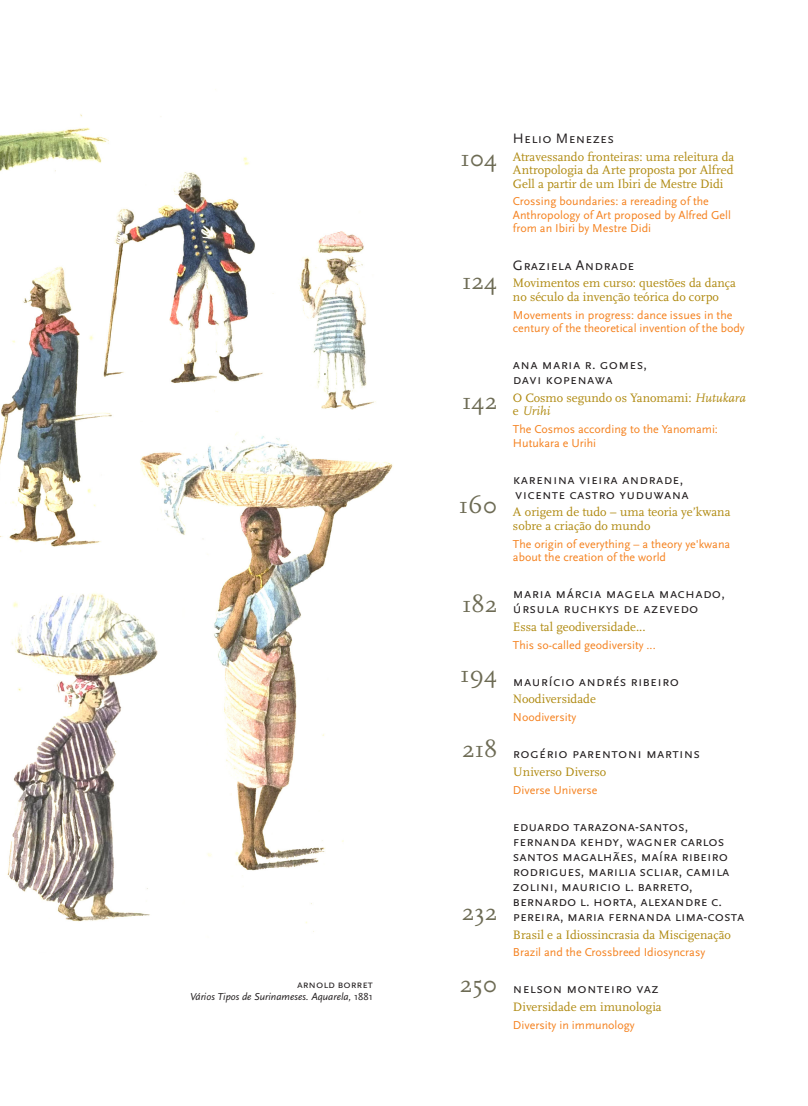
<style>
.page{position:relative;width:808px;height:1106px;background:#fff}
.page>*{position:absolute;margin:0;border:0;box-sizing:border-box;transform-origin:0 0}
.TÍTULO_sumário{font:24px "Scala";color:#6d6b54}
.AUTOR_sumário{font:14.25px/15px "Scala Sans Caps";letter-spacing:.02em;color:#231f20}
.AUTOR_sumário-2{font:14.25px/15px "Scala Sans Caps";color:#231f20}
.TÍTULO_sumário-2{font:12.75px/13.5px "Scala";color:#af890f}
.TÌTULO_inglês_sumári{font:12px/13.5px "Scala Sans";color:#f58220}
.Notas_-_par{font:11.25px "Scala Sans Caps";color:#231f20}
.Notas_-_par-2{font:italic 10.5px "Scala Sans";color:#231f20}
.s1{font-style:normal}
.s2{font-style:italic}
</style>
<div class="page">
<img style="left:0;top:89px;width:393px;height:843px">
<p class="TÍTULO_sumário" style="left:460px;top:145px;width:38px">104</p>
<p class="TÍTULO_sumário" style="left:462px;top:268px;width:37px">124</p>
<p class="TÍTULO_sumário" style="left:462px;top:388px;width:37px">142</p>
<p class="TÍTULO_sumário" style="left:459px;top:492px;width:40px">160</p>
<p class="TÍTULO_sumário" style="left:462px;top:591px;width:37px">182</p>
<p class="TÍTULO_sumário" style="left:460px;top:661px;width:39px">194</p>
<p class="TÍTULO_sumário" style="left:462px;top:736px;width:37px">218</p>
<p class="TÍTULO_sumário" style="left:462px;top:899px;width:37px">232</p>
<p class="Notas_-_par" style="left:297px;top:978px;width:77px">arnold borret</p>
<p class="TÍTULO_sumário" style="left:460px;top:971px;width:39px">250</p>
<p class="Notas_-_par-2" style="left:190px;top:991px;width:184px">Vários Tipos de Surinameses. Aquarela, <span class="s1">1881</span></p>
<p class="AUTOR_sumário" style="left:513px;top:131px;width:102px">Helio Menezes</p>
<p class="TÍTULO_sumário-2" style="left:513px;top:150px;width:223px;text-align:justify">Atravessando fronteiras: uma releitura da Antropologia da Arte proposta por Alfred Gell a partir de um Ibiri de Mestre Didi</p>
<p class="TÌTULO_inglês_sumári" style="left:513px;top:195px;width:219px">Crossing boundaries: a rereading of the<br>Anthropology of Art proposed by Alfred Gell from an Ibiri by Mestre Didi</p>
<p class="AUTOR_sumário" style="left:513px;top:257px;width:123px">Graziela Andrade</p>
<p class="TÍTULO_sumário-2" style="left:513px;top:276px;width:225px">Movimentos em curso: questões da dança no século da invenção teórica do corpo</p>
<p class="TÌTULO_inglês_sumári" style="left:513px;top:308px;width:233px">Movements in progress: dance issues in the century of the theoretical invention of the body</p>
<p class="AUTOR_sumário" style="left:513px;top:357px;width:136px">ana maria r. gomes, davi kopenawa</p>
<p class="TÍTULO_sumário-2" style="left:513px;top:391px;width:234px">O Cosmo segundo os Yanomami: <span class="s2">Hutukara </span>e <span class="s2">Urihi</span></p>
<p class="TÌTULO_inglês_sumári" style="left:513px;top:422px;width:206px">The Cosmos according to the Yanomami:<br>Hutukara e Urihi</p>
<p class="AUTOR_sumário" style="left:513px;top:471px;width:177px">karenina vieira andrade, vicente castro yuduwana</p>
<p class="TÍTULO_sumário-2" style="left:513px;top:505px;width:219px">A origem de tudo – uma teoria ye’kwana sobre a criação do mundo</p>
<p class="TÌTULO_inglês_sumári" style="left:513px;top:537px;width:219px">The origin of everything – a theory ye'kwana about the creation of the world</p>
<p class="AUTOR_sumário" style="left:513px;top:586px;width:214px">maria márcia magela machado, úrsula ruchkys de azevedo</p>
<p class="TÍTULO_sumário-2" style="left:513px;top:620px;width:134px">Essa tal geodiversidade...</p>
<p class="TÌTULO_inglês_sumári" style="left:513px;top:638px;width:144px">This so-called geodiversity ...</p>
<p class="AUTOR_sumário" style="left:513px;top:673px;width:167px">maurício andrés ribeiro</p>
<p class="TÍTULO_sumário-2" style="left:513px;top:693px;width:84px">Noodiversidade</p>
<p class="TÌTULO_inglês_sumári" style="left:513px;top:710px;width:65px">Noodiversity</p>
<p class="AUTOR_sumário" style="left:513px;top:746px;width:189px">rogério parentoni martins</p>
<p class="TÍTULO_sumário-2" style="left:513px;top:765px;width:95px">Universo Diverso</p>
<p class="TÌTULO_inglês_sumári" style="left:513px;top:783px;width:86px">Diverse Universe</p>
<p class="AUTOR_sumário-2" style="left:513px;top:819px;width:233px">eduardo tarazona-santos, fernanda kehdy, wagner carlos santos magalhães, maíra ribeiro rodrigues, marilia scliar, camila zolini, mauricio l. barreto, bernardo l. horta, alexandre c. pereira, maria fernanda lima-costa</p>
<p class="TÍTULO_sumário-2" style="left:513px;top:928px;width:219px">Brasil e a Idiossincrasia da Miscigenação</p>
<p class="TÌTULO_inglês_sumári" style="left:513px;top:946px;width:194px">Brazil and the Crossbreed Idiosyncrasy</p>
<p class="AUTOR_sumário" style="left:513px;top:981px;width:147px">nelson monteiro vaz</p>
<p class="TÍTULO_sumário-2" style="left:513px;top:1000px;width:150px">Diversidade em imunologia</p>
<p class="TÌTULO_inglês_sumári" style="left:513px;top:1018px;width:123px">Diversity in immunology</p>
</div>
